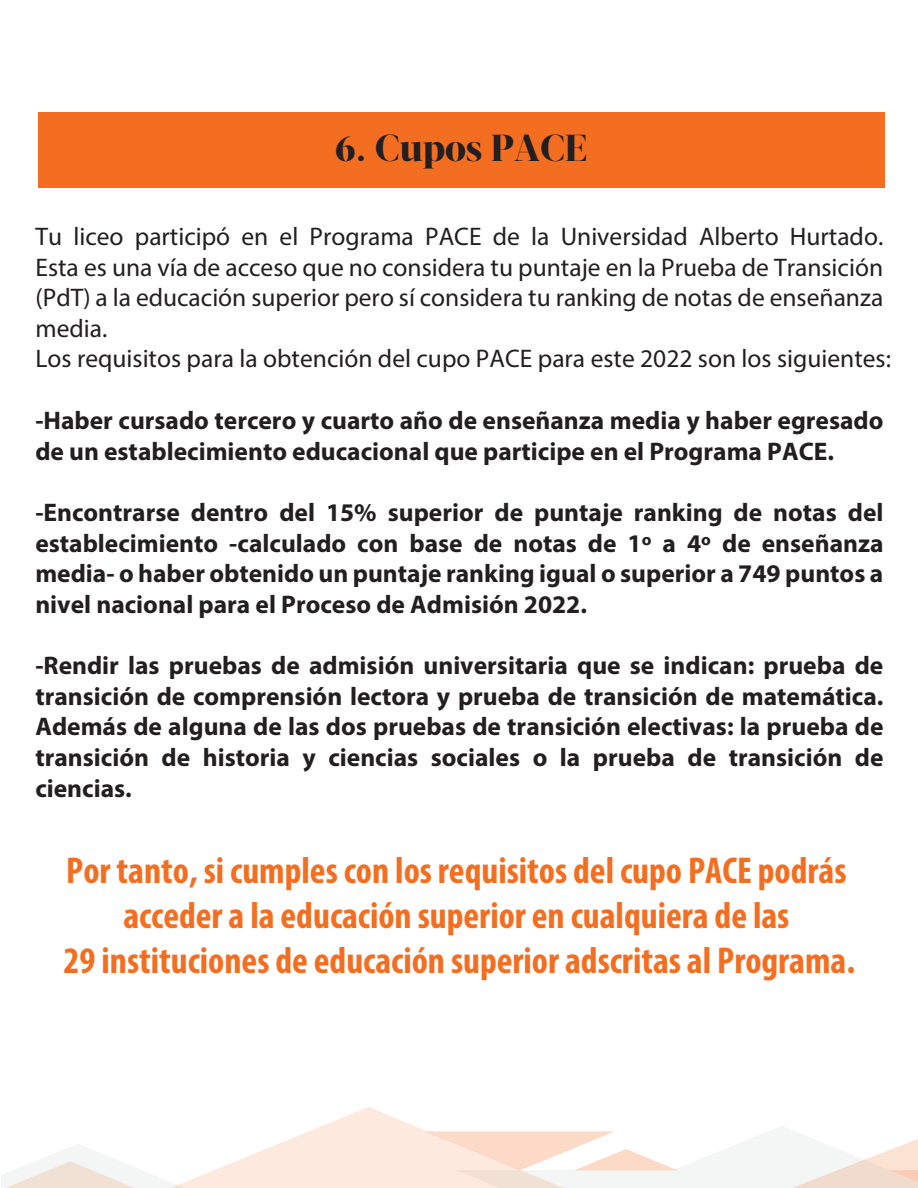
<style>
.page{position:relative;width:918px;height:1188px;background:#fff}
.page>*{position:absolute;margin:0;border:0;box-sizing:border-box;transform-origin:0 0}
.t1{font:700 condensed 37.5px/45px "Myriad Pro";color:#f36e21;text-align:center}
.t2{font:800 37.5px "Acta Display";color:#231f20}
.t3{font:700 25.5px/30.6px "Myriad Pro";color:#231f20;text-align:justify}
.t4{font:25.5px/30.6px "Myriad Pro";color:#231f20}
</style>
<div class="page">
<div style="left:38px;top:112px;width:846px;height:76px;background:#f36e21"></div>
<svg style="left:1px;top:1107px;width:917px;height:81px"></svg>
<h1 class="t2" style="left:335px;top:126px;width:254px">6. Cupos PACE</h1>
<p class="t4" style="left:36px;top:221px;width:857px">Tu liceo participó en el Programa PACE de la Universidad Alberto Hurtado.<br>Esta es una vía de acceso que no considera tu puntaje en la Prueba de Transición (PdT) a la educación superior pero sí considera tu ranking de notas de enseñanza media.<br>Los requisitos para la obtención del cupo PACE para este 2022 son los siguientes:</p>
<p class="t3" style="left:35px;top:405px;width:850px">-Haber cursado tercero y cuarto año de enseñanza media y haber egresado de un establecimiento educacional que participe en el Programa PACE.</p>
<p class="t3" style="left:35px;top:496px;width:850px">-Encontrarse dentro del 15% superior de puntaje ranking de notas del establecimiento -calculado con base de notas de 1º a 4º de enseñanza media- o haber obtenido un puntaje ranking igual o superior a 749 puntos a nivel nacional para el Proceso de Admisión 2022.</p>
<p class="t3" style="left:35px;top:649px;width:850px">-Rendir las pruebas de admisión universitaria que se indican: prueba de transición de comprensión lectora y prueba de transición de matemática.<br>Además de alguna de las dos pruebas de transición electivas: la prueba de transición de historia y ciencias sociales o la prueba de transición de ciencias.</p>
<h1 class="t1" style="left:64px;top:847px;width:793px">Por tanto, si cumples con los requisitos del cupo PACE podrás acceder a la educación superior en cualquiera de las<br>29 instituciones de educación superior adscritas al Programa.</h1>
</div>
